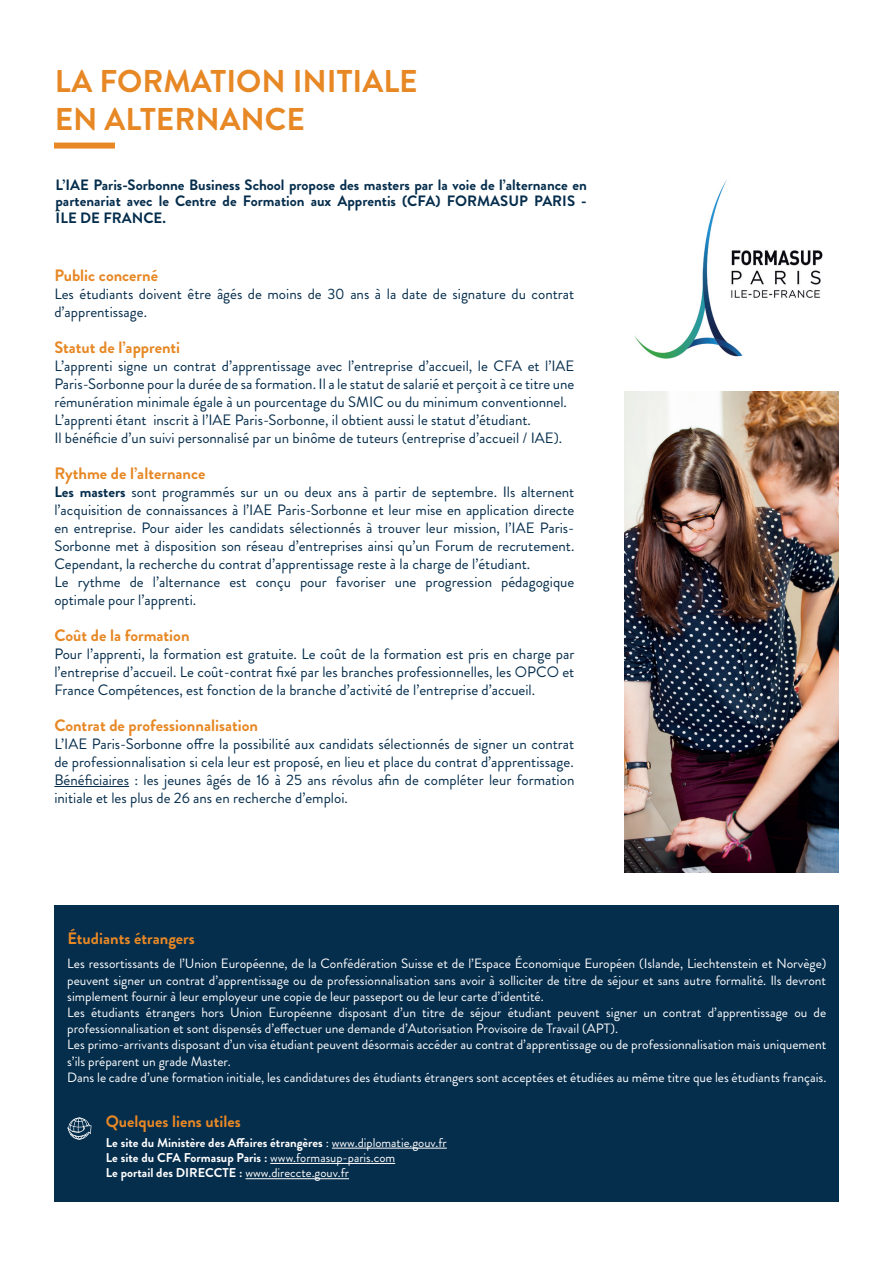
<style>
.page{position:relative;width:893px;height:1263px;background:#fff}
.page>*{position:absolute;margin:0;border:0;box-sizing:border-box;transform-origin:0 0}
.t1{font:700 31.5px/37.8px "Brandon Grotesque";color:#e78825}
.t2{font:700 16.5px "Brandon Grotesque";color:#e78825}
.t3{font:15px/18px "Brandon Grotesque";color:#052d4c}
.t4{font:700 15px/16.2px "Brandon Grotesque";color:#052d4c;text-align:justify}
.t5{font:13.5px/16.2px "Brandon Grotesque";color:#fff}
.t6{font:700 12.75px/15.3px "Brandon Grotesque";color:#fff}
.s1{font-weight:700}
.s2{font-weight:400}
</style>
<div class="page">
<div style="left:54px;top:905px;width:785px;height:297px;background:#052d4c"></div>
<hr style="left:332px;top:1148px;width:115px;height:1px;background:#fff">
<hr style="left:270px;top:1163px;width:125px;height:1px;background:#fff">
<hr style="left:246px;top:1178px;width:103px;height:1px;background:#fff">
<hr style="left:54px;top:786px;width:75px;height:1px;background:#052d4c">
<img style="left:624px;top:392px;width:215px;height:481px">
<svg style="left:67px;top:1118px;width:24px;height:21px"></svg>
<img style="left:634px;top:180px;width:189px;height:179px">
<div style="left:54px;top:143px;width:61px;height:6px;background:#e78825"></div>
<h1 class="t1" style="left:55px;top:63px;width:365px">LA FORMATION INITIALE<br>EN ALTERNANCE</h1>
<p class="t4" style="left:55px;top:177px;width:533px">L’IAE Paris-Sorbonne Business School propose des masters par la voie de l’alternance en partenariat avec le Centre de Formation aux Apprentis (CFA) FORMASUP PARIS - ÎLE DE FRANCE.</p>
<p class="t2" style="left:54px;top:264px;width:105px">Public concerné</p>
<p class="t3" style="left:54px;top:285px;width:521px">Les étudiants doivent être âgés de moins de 30 ans à la date de signature du contrat d’apprentissage.</p>
<p class="t2" style="left:54px;top:336px;width:127px">Statut de l’apprenti</p>
<p class="t3" style="left:54px;top:357px;width:522px">L’apprenti signe un contrat d’apprentissage avec l’entreprise d’accueil, le CFA et l’IAE Paris-Sorbonne pour la durée de sa formation. Il a le statut de salarié et perçoit à ce titre une rémunération minimale égale à un pourcentage du SMIC ou du minimum conventionnel.<br>L’apprenti étant inscrit à l’IAE Paris-Sorbonne, il obtient aussi le statut d’étudiant.<br>Il bénéficie d’un suivi personnalisé par un binôme de tuteurs (entreprise d’accueil / IAE).</p>
<p class="t2" style="left:54px;top:462px;width:153px">Rythme de l’alternance</p>
<p class="t3" style="left:54px;top:483px;width:522px"><span class="s1">Les masters</span> sont programmés sur un ou deux ans à partir de septembre. Ils alternent l’acquisition de connaissances à l’IAE Paris-Sorbonne et leur mise en application directe en entreprise. Pour aider les candidats sélectionnés à trouver leur mission, l’IAE Paris-Sorbonne met à disposition son réseau d’entreprises ainsi qu’un Forum de recrutement.<br>Cependant, la recherche du contrat d’apprentissage reste à la charge de l’étudiant.<br>Le rythme de l’alternance est conçu pour favoriser une progression pédagogique optimale pour l’apprenti.</p>
<p class="t2" style="left:54px;top:624px;width:137px">Coût de la formation</p>
<p class="t3" style="left:54px;top:645px;width:522px;text-align:justify">Pour l’apprenti, la formation est gratuite. Le coût de la formation est pris en charge par l’entreprise d’accueil. Le coût-contrat fixé par les branches professionnelles, les OPCO et France Compétences, est fonction de la branche d’activité de l’entreprise d’accueil.</p>
<p class="t2" style="left:54px;top:714px;width:205px">Contrat de professionnalisation</p>
<p class="t3" style="left:54px;top:735px;width:522px;text-align:justify">L’IAE Paris-Sorbonne offre la possibilité aux candidats sélectionnés de signer un contrat de professionnalisation si cela leur est proposé, en lieu et place du contrat d’apprentissage.<br>Bénéficiaires : les jeunes âgés de 16 à 25 ans révolus afin de compléter leur formation initiale et les plus de 26 ans en recherche d’emploi.</p>
<p class="t2" style="left:67px;top:926px;width:129px">Étudiants étrangers</p>
<p class="t5" style="left:67px;top:956px;width:761px">Les ressortissants de l’Union Européenne, de la Confédération Suisse et de l’Espace Économique Européen (Islande, Liechtenstein et Norvège) peuvent signer un contrat d’apprentissage ou de professionnalisation sans avoir à solliciter de titre de séjour et sans autre formalité. Ils devront simplement fournir à leur employeur une copie de leur passeport ou de leur carte d’identité.<br>Les étudiants étrangers hors Union Européenne disposant d’un titre de séjour étudiant peuvent signer un contrat d’apprentissage ou de professionnalisation et sont dispensés d’effectuer une demande d’Autorisation Provisoire de Travail (APT).<br>Les primo-arrivants disposant d’un visa étudiant peuvent désormais accéder au contrat d’apprentissage ou de professionnalisation mais uniquement s’ils préparent un grade Master.<br>Dans le cadre d’une formation initiale, les candidatures des étudiants étrangers sont acceptées et étudiées au même titre que les étudiants français.</p>
<p class="t2" style="left:106px;top:1110px;width:137px">Quelques liens utiles</p>
<p class="t6" style="left:106px;top:1135px;width:342px">Le site du Ministère des Affaires étrangères <span class="s2">: www.diplomatie.gouv.fr<br></span>Le site du CFA Formasup Paris : <span class="s2">www.formasup-paris.com<br></span>Le portail des DIRECCTE : <span class="s2">www.direccte.gouv.fr</span></p>
</div>
